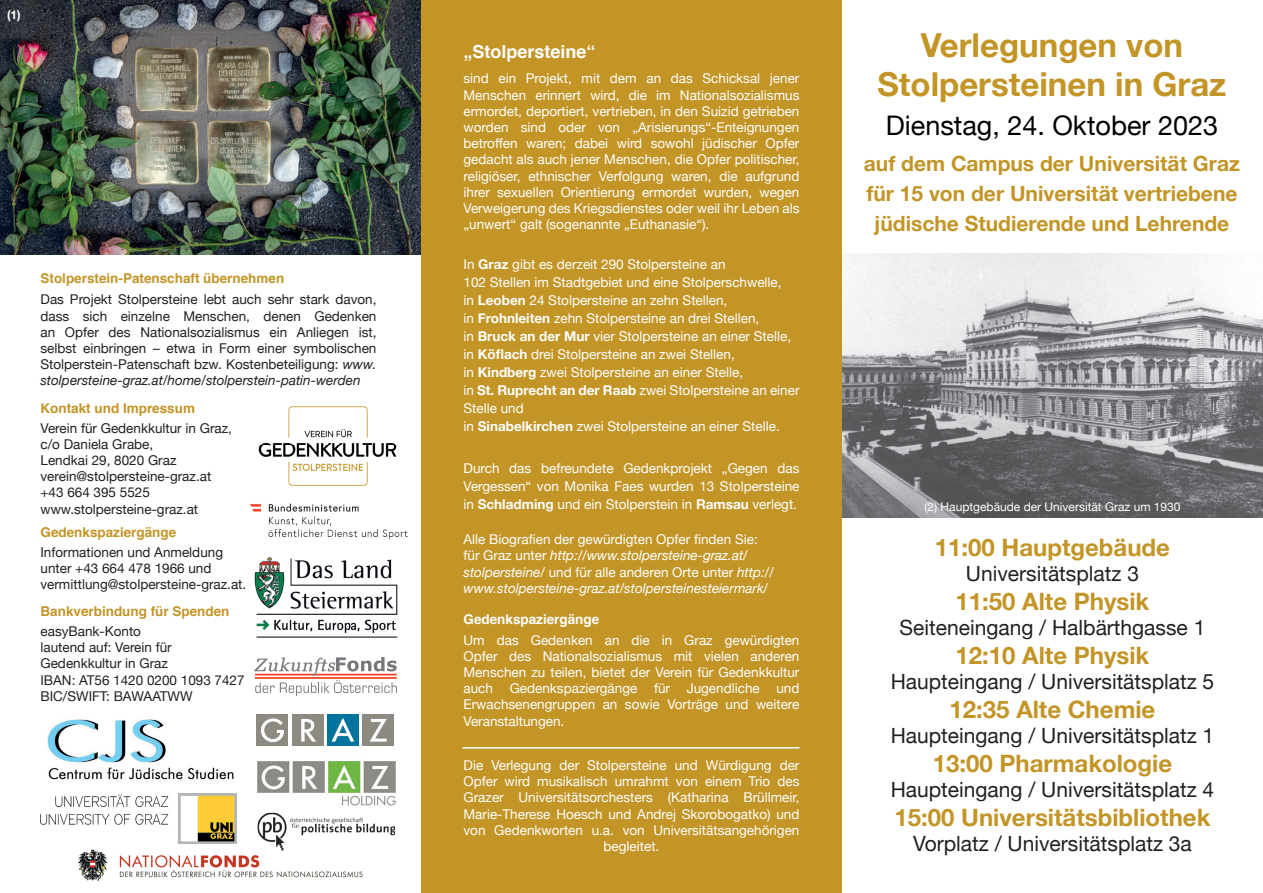
<style>
.page{position:relative;width:1263px;height:893px;background:#fff}
.page>*{position:absolute;margin:0;border:0;box-sizing:border-box;transform-origin:0 0}
.t1{font:700 33px/39.6px "Helvetica Neue";color:#c39527;text-align:center}
.t2{font:27px "Helvetica Neue";color:#000001}
.t3{font:700 24px "Helvetica Neue";color:#c39527}
.t4{font:21px "Helvetica Neue";color:#231f20}
.t5{font:700 21px/30px "Helvetica Neue";color:#c39527;text-align:center}
.t6{font:700 18px "Helvetica";color:#fff}
.t7{font:13.5px/16.2px "Helvetica Neue";color:#fff;text-align:justify}
.t8{font:13.5px/16.2px "Helvetica Neue";color:#231f20}
.t9{font:italic 13.5px/16.2px "Helvetica Neue";color:#fff}
.t10{font:700 13.5px "Helvetica";color:#c39527}
.t11{font:700 13.5px "Helvetica";color:#fff}
.t12{font:12px "Helvetica Neue";color:#fff}
.t13{font:700 12px "Helvetica Neue";color:#fff}
.s1{font-style:italic}
.s2{font-weight:700}
.s3{font-style:normal}
</style>
<div class="page">
<img style="left:842px;top:253px;width:421px;height:264px">
<div style="left:421px;top:0;width:421px;height:893px;background:#c39527"></div>
<img style="left:250px;top:503px;width:158px;height:37px">
<img style="left:257px;top:760px;width:139px;height:53px">
<div style="left:256px;top:714px;width:32px;height:31px;background:#8c8a81"></div>
<div style="left:292px;top:714px;width:32px;height:31px;background:#8c8a81"></div>
<div style="left:327px;top:714px;width:32px;height:31px;background:#00749c"></div>
<div style="left:362px;top:714px;width:32px;height:31px;background:#8c8a81"></div>
<svg style="left:261px;top:718px;width:23px;height:24px"></svg>
<svg style="left:301px;top:719px;width:15px;height:23px"></svg>
<svg style="left:369px;top:719px;width:18px;height:23px"></svg>
<svg style="left:331px;top:718px;width:23px;height:24px"></svg>
<svg style="left:254px;top:658px;width:143px;height:38px"></svg>
<img style="left:257px;top:813px;width:138px;height:30px">
<img style="left:78px;top:843px;width:285px;height:38px">
<img style="left:257px;top:843px;width:106px;height:8px">
<img style="left:47px;top:719px;width:187px;height:61px">
<img style="left:40px;top:793px;width:196px;height:50px">
<img style="left:254px;top:557px;width:144px;height:81px">
<img style="left:258px;top:406px;width:138px;height:80px">
<hr style="left:462px;top:747px;width:337px;height:1px;background:#fff">
<img style="left:0;top:0;width:421px;height:255px">
<p class="t13" style="left:7px;top:5px;width:15px">(1)</p>
<p class="t10" style="left:40px;top:268px;width:245px">Stolperstein-Patenschaft übernehmen</p>
<p class="t8" style="left:40px;top:292px;width:337px;text-align:justify">Das Projekt Stolpersteine lebt auch sehr stark davon, dass sich einzelne Menschen, denen Gedenken an Opfer des Nationalsozialismus ein Anliegen ist, selbst einbringen – etwa in Form einer symbolischen Stolperstein-Patenschaft bzw. Kostenbeteiligung: <span class="s1">www. stolpersteine-graz.at/home/stolperstein-patin-werden</span></p>
<p class="t10" style="left:40px;top:397px;width:156px">Kontakt und Impressum</p>
<p class="t8" style="left:40px;top:420px;width:193px">Verein für Gedenkkultur in Graz, c/o Daniela Grabe,<br>Lendkai 29, 8020 Graz verein@stolpersteine-graz.at +43 664 395 5525 www.stolpersteine-graz.at</p>
<p class="t10" style="left:40px;top:521px;width:137px">Gedenkspaziergänge</p>
<p class="t8" style="left:40px;top:545px;width:207px">Informationen und Anmeldung unter +43 664 478 1966 und vermittlung@stolpersteine-graz.at.</p>
<p class="t10" style="left:40px;top:600px;width:191px">Bankverbindung für Spenden</p>
<p class="t8" style="left:40px;top:624px;width:206px">easyBank-Konto<br>lautend auf: Verein für<br>Gedenkkultur in Graz<br>IBAN: AT56 1420 0200 1093 7427<br>BIC/SWIFT: BAWAATWW</p>
<h3 class="t6" style="left:463px;top:37px;width:134px">„Stolpersteine“</h3>
<p class="t7" style="left:463px;top:71px;width:337px">sind ein Projekt, mit dem an das Schicksal jener Menschen erinnert wird, die im Nationalsozialismus ermordet, deportiert, vertrieben, in den Suizid getrieben worden sind oder von „Arisierungs“-Enteignungen betroffen waren; dabei wird sowohl jüdischer Opfer gedacht als auch jener Menschen, die Opfer politischer, religiöser, ethnischer Verfolgung waren, die aufgrund ihrer sexuellen Orientierung ermordet wurden, wegen Verweigerung des Kriegsdienstes oder weil ihr Leben als „unwert“ galt (sogenannte „Euthanasie“).</p>
<p class="t7" style="left:463px;top:256px;width:337px;line-height:18px;text-align:left">In <span class="s2">Graz</span> gibt es derzeit 290 Stolpersteine an<br>102 Stellen im Stadtgebiet und eine Stolperschwelle,<br>in <span class="s2">Leoben</span> 24 Stolpersteine an zehn Stellen,<br>in <span class="s2">Frohnleiten</span> zehn Stolpersteine an drei Stellen,<br>in <span class="s2">Bruck an der Mur</span> vier Stolpersteine an einer Stelle, in <span class="s2">Köflach</span> drei Stolpersteine an zwei Stellen,<br>in <span class="s2">Kindberg</span> zwei Stolpersteine an einer Stelle,<br>in <span class="s2">St. Ruprecht an der Raab</span> zwei Stolpersteine an einer Stelle und<br>in <span class="s2">Sinabelkirchen</span> zwei Stolpersteine an einer Stelle.</p>
<p class="t7" style="left:463px;top:460px;width:337px;line-height:18px">Durch das befreundete Gedenkprojekt „Gegen das Vergessen“ von Monika Faes wurden 13 Stolpersteine in <span class="s2">Schladming</span> und ein Stolperstein in <span class="s2">Ramsau</span> verlegt.</p>
<p class="t9" style="left:463px;top:532px;width:312px"><span class="s3">Alle Biografien der gewürdigten Opfer finden Sie: für Graz unter</span> http://www.stolpersteine-graz.at/ stolpersteine/ <span class="s3">und für alle anderen Orte unter</span> http:// www.stolpersteine-graz.at/stolpersteinesteiermark/</p>
<p class="t11" style="left:463px;top:608px;width:137px">Gedenkspaziergänge</p>
<p class="t7" style="left:463px;top:632px;width:337px">Um das Gedenken an die in Graz gewürdigten Opfer des Nationalsozialismus mit vielen anderen Menschen zu teilen, bietet der Verein für Gedenkkultur auch Gedenkspaziergänge für Jugendliche und Erwachsenengruppen an sowie Vorträge und weitere Veranstaltungen.</p>
<p class="t7" style="left:463px;top:758px;width:337px;text-align:center">Die Verlegung der Stolpersteine und Würdigung der Opfer wird musikalisch umrahmt von einem Trio des Grazer Universitätsorchesters (Katharina Brüllmeir, Marie-Therese Hoesch und Andrej Skorobogatko) und von Gedenkworten u.a. von Universitätsangehörigen begleitet.</p>
<h1 class="t1" style="left:877px;top:26px;width:350px">Verlegungen von<br>Stolpersteinen in Graz</h1>
<h2 class="t2" style="left:886px;top:106px;width:334px">Dienstag, 24. Oktober 2023</h2>
<h3 class="t5" style="left:864px;top:149px;width:378px">auf dem Campus der Universität Graz für 15 von der Universität vertriebene jüdische Studierende und Lehrende</h3>
<p class="t12" style="left:924px;top:498px;width:258px">(2) Hauptgebäude der Universität Graz um 1930</p>
<h3 class="t3" style="left:935px;top:528px;width:237px">11:00 Hauptgebäude</h3>
<h3 class="t4" style="left:966px;top:558px;width:175px">Universitätsplatz 3</h3>
<h3 class="t3" style="left:955px;top:582px;width:195px">11:50 Alte Physik</h3>
<h3 class="t4" style="left:900px;top:612px;width:307px">Seiteneingang / Halbärthgasse 1</h3>
<h3 class="t3" style="left:955px;top:636px;width:195px">12:10 Alte Physik</h3>
<h3 class="t4" style="left:891px;top:666px;width:325px">Haupteingang / Universitätsplatz 5</h3>
<h3 class="t3" style="left:949px;top:690px;width:207px">12:35 Alte Chemie</h3>
<h3 class="t4" style="left:891px;top:720px;width:325px">Haupteingang / Universitätsplatz 1</h3>
<h3 class="t3" style="left:933px;top:744px;width:241px">13:00 Pharmakologie</h3>
<h3 class="t4" style="left:891px;top:774px;width:325px">Haupteingang / Universitätsplatz 4</h3>
<h3 class="t3" style="left:894px;top:798px;width:317px">15:00 Universitätsbibliothek</h3>
<h3 class="t4" style="left:913px;top:828px;width:280px">Vorplatz / Universitätsplatz 3a</h3>
</div>
